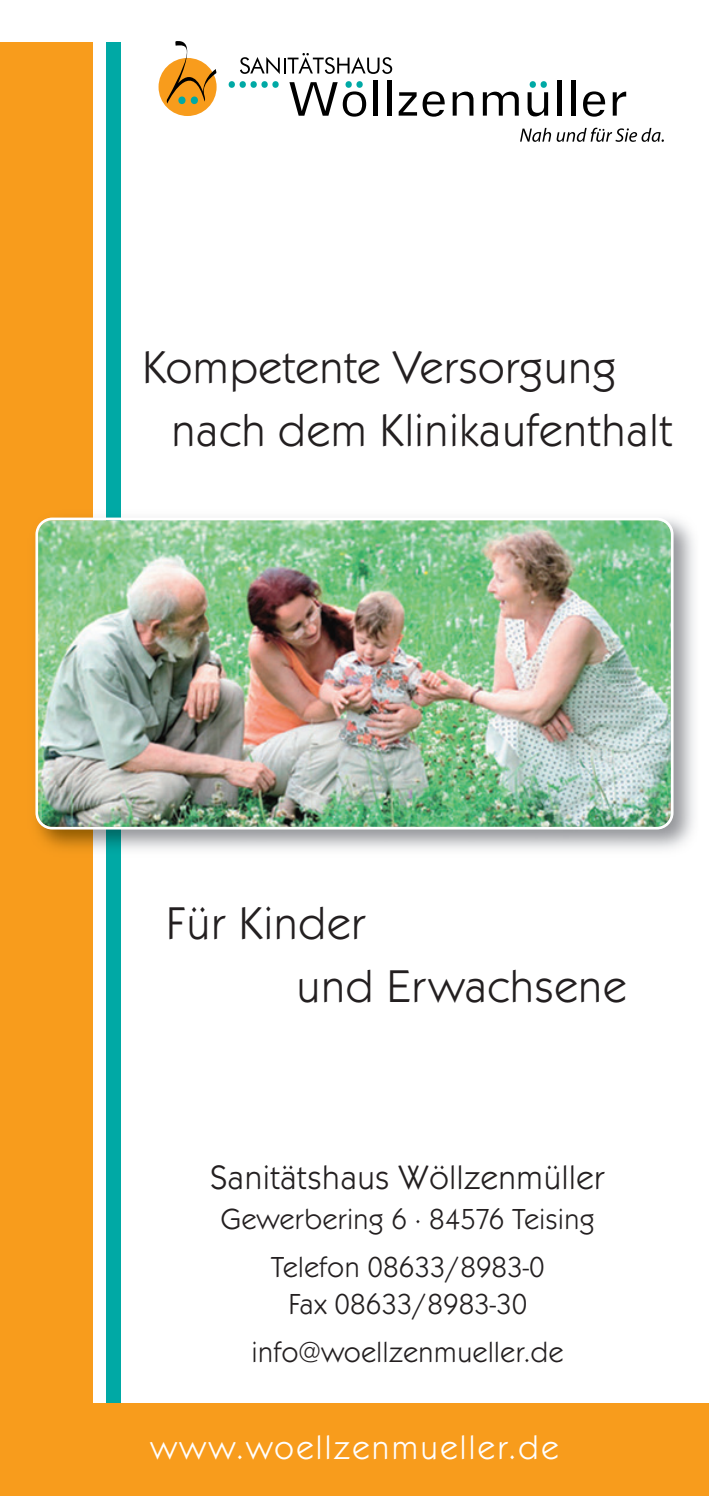
<style>
.page{position:relative;width:709px;height:1496px;background:#fff}
.page>*{position:absolute;margin:0;border:0;box-sizing:border-box;transform-origin:0 0}
.t1{font:47.5px/62.5px "Kabel Itc T";color:#231f20}
.t2{font:35px "Kabel Itc T";color:#231f20}
.t3{font:35px "Kabel Itc T";letter-spacing:.05em;color:#fff}
.t4{font:30px/47.5px "Kabel Itc T";color:#231f20;text-align:center}
</style>
<div class="page">
<div style="left:0;top:43px;width:92px;height:1417px;background:#f89c1c"></div>
<div style="left:106px;top:43px;width:14px;height:1417px;background:#00a9a5"></div>
<div style="left:158px;top:58px;width:58px;height:58px;background:#f89c1c;border-radius:50%"></div>
<div style="left:229px;top:81px;width:6px;height:7px;background:#00a9a5;border-radius:50%"></div>
<div style="left:239px;top:81px;width:7px;height:7px;background:#00a9a5;border-radius:50%"></div>
<div style="left:250px;top:81px;width:7px;height:7px;background:#00a9a5;border-radius:50%"></div>
<div style="left:261px;top:81px;width:7px;height:7px;background:#00a9a5;border-radius:50%"></div>
<svg style="left:272px;top:81px;width:7px;height:7px"></svg>
<div style="left:529px;top:81px;width:7px;height:7px;background:#00a9a5;border-radius:50%"></div>
<div style="left:540px;top:81px;width:7px;height:7px;background:#00a9a5;border-radius:50%"></div>
<svg style="left:240px;top:53px;width:152px;height:21px"></svg>
<svg style="left:289px;top:82px;width:77px;height:35px"></svg>
<hr style="left:374px;top:80px;width:4px;height:36px;background:#000">
<hr style="left:387px;top:80px;width:4px;height:36px;background:#000">
<svg style="left:398px;top:91px;width:46px;height:26px"></svg>
<svg style="left:452px;top:92px;width:21px;height:24px"></svg>
<svg style="left:483px;top:92px;width:36px;height:24px"></svg>
<svg style="left:527px;top:92px;width:21px;height:24px"></svg>
<hr style="left:557px;top:80px;width:4px;height:36px;background:#000">
<hr style="left:571px;top:80px;width:4px;height:36px;background:#000">
<svg style="left:583px;top:91px;width:22px;height:26px"></svg>
<svg style="left:612px;top:92px;width:14px;height:24px"></svg>
<svg style="left:520px;top:128px;width:144px;height:14px"></svg>
<svg style="left:166px;top:41px;width:50px;height:63px"></svg>
<div style="left:0;top:1403px;width:709px;height:92px;background:#f89c1c"></div>
<img style="left:37px;top:506px;width:657px;height:355px">
<img style="left:35px;top:517px;width:638px;height:312px">
<h1 class="t1" style="left:171px;top:340px;width:504px;text-indent:-29px">Kompetente Versorgung nach dem Klinikaufenthalt</h1>
<h1 class="t1" style="left:296px;top:896px;width:332px;text-indent:-131px">Für Kinder<br>und Erwachsene</h1>
<p class="t2" style="left:210px;top:1165px;width:396px">Sanitätshaus Wöllzenmüller</p>
<p class="t4" style="left:220px;top:1198px;width:376px">Gewerbering 6 · 84576 Teising<br>Telefon 08633/8983-0</p>
<p class="t4" style="left:251px;top:1283px;width:313px">Fax 08633/8983-30 info@woellzenmueller.de</p>
<p class="t3" style="left:150px;top:1434px;width:410px">www.woellzenmueller.de</p>
</div>
